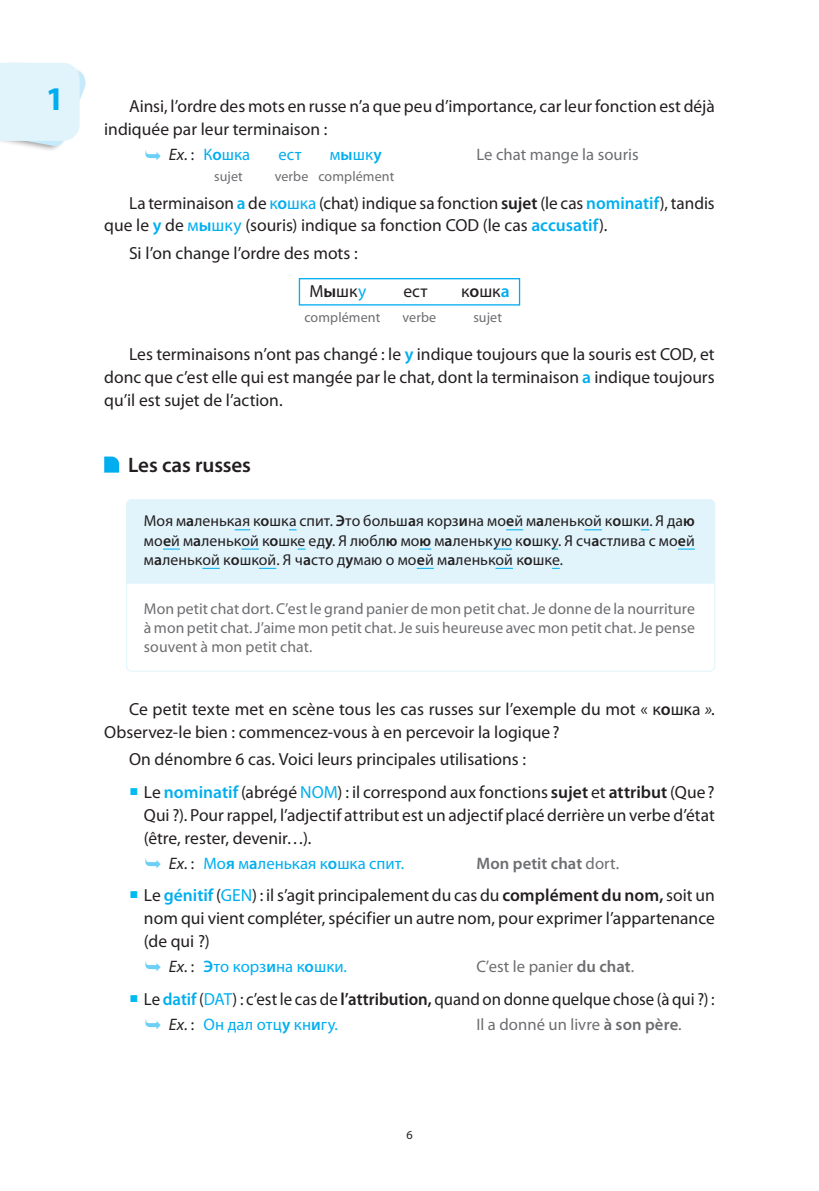
<style>
.page{position:relative;width:819px;height:1191px;background:#fff}
.page>*{position:absolute;margin:0;border:0;box-sizing:border-box;transform-origin:0 0}
.t1{font:700 33.25px "Myriad Pro";color:#00aeef}
.t2{font:600 21px "Myriad Pro";letter-spacing:-.005em;color:#231f20}
.t3{font:17.5px/22.8px "Myriad Pro";color:#231f20}
.t4{font:17.5px "Myriad Pro";color:#231f20;scale:.96 1}
.t5{font:16.62px "Myriad Pro";color:#00aeef}
.t6{font:16.62px "Myriad Pro";color:#6c6d70}
.t7{font:600 16.62px "Myriad Pro";letter-spacing:.005em;color:#6c6d70}
.t8{font:15.75px/19.2px "Myriad Pro";letter-spacing:.005em;color:#231f20;text-align:justify}
.t9{font:15.75px/19.2px "Myriad Pro";letter-spacing:.005em;color:#6c6d70;text-align:justify}
.t10{font:14px "Myriad Pro";letter-spacing:.01em;color:#6c6d70}
.t11{font:12.25px "Myriad Pro";color:#231f20}
.s1{font-style:italic;color:#231f20}
.s2{color:#231f20}
.s3{font-weight:600}
.s4{font-weight:600;color:#00aeef}
.s5{color:#00aeef}
.s6{font-style:italic}
.s7{font-weight:400}
</style>
<div class="page">
<div style="left:0;top:61px;width:86px;height:91px;background:#231f20;opacity:.45"></div>
<svg style="left:0;top:63px;width:86px;height:85px;background:#e3f3fb"></svg>
<div style="left:299px;top:278px;width:221px;height:27px;border:1px solid #00aeef"></div>
<svg style="left:104px;top:456px;width:15px;height:16px"></svg>
<div style="left:126px;top:499px;width:589px;height:77px;background:#e1f4fc"></div>
<svg style="left:234px;top:529px;width:16px;height:1px"></svg>
<svg style="left:506px;top:529px;width:17px;height:1px"></svg>
<svg style="left:584px;top:529px;width:18px;height:1px"></svg>
<svg style="left:163px;top:548px;width:17px;height:1px"></svg>
<svg style="left:241px;top:548px;width:18px;height:1px"></svg>
<svg style="left:419px;top:548px;width:12px;height:1px"></svg>
<svg style="left:493px;top:548px;width:19px;height:1px"></svg>
<svg style="left:678px;top:548px;width:16px;height:1px"></svg>
<svg style="left:202px;top:568px;width:18px;height:1px"></svg>
<svg style="left:259px;top:568px;width:17px;height:1px"></svg>
<svg style="left:417px;top:568px;width:17px;height:1px"></svg>
<svg style="left:495px;top:568px;width:18px;height:1px"></svg>
<svg style="left:126px;top:576px;width:589px;height:96px"></svg>
<h1 class="t1" style="left:46px;top:77px;width:20px">1</h1>
<p class="t3" style="left:104px;top:95px;width:612px;text-indent:25px">Ainsi, l’ordre des mots en russe n’a que peu d’importance, car leur fonction est déjà indiquée par leur terminaison :</p>
<p class="t5" style="left:169px;top:144px;width:83px"><span class="s1">Ex.</span> <span class="s2">:</span> К<span class="s3">о</span>шка</p>
<p class="t5" style="left:278px;top:144px;width:25px">ест</p>
<p class="t5" style="left:330px;top:144px;width:54px">м<span class="s3">ы</span>шк<span class="s3">у</span></p>
<p class="t6" style="left:476px;top:144px;width:164px">Le chat mange la souris</p>
<p class="t10" style="left:214px;top:168px;width:30px">sujet</p>
<p class="t10" style="left:275px;top:168px;width:121px">verbe complément</p>
<p class="t3" style="left:104px;top:191px;width:612px;text-indent:25px">La terminaison <span class="s4">a</span> de <span class="s5">к</span><span class="s4">о</span><span class="s5">шка</span> (chat) indique sa fonction <span class="s3">sujet</span> (le cas <span class="s4">nominatif</span>), tandis que le <span class="s4">у</span> de <span class="s5">м</span><span class="s4">ы</span><span class="s5">шку</span> (souris) indique sa fonction COD (le cas <span class="s4">accusatif</span>).</p>
<p class="t3" style="left:309px;top:234px;width:58px;line-height:37.6px;text-indent:-180px">Si l’on change l’ordre des mots :<br>М<span class="s3">ы</span>шк<span class="s5">у</span></p>
<p class="t3" style="left:403px;top:279px;width:26px">ест</p>
<p class="t3" style="left:461px;top:279px;width:50px">к<span class="s3">о</span>шк<span class="s4">а</span></p>
<p class="t10" style="left:304px;top:309px;width:78px">complément</p>
<p class="t10" style="left:402px;top:309px;width:35px">verbe</p>
<p class="t10" style="left:473px;top:309px;width:30px">sujet</p>
<p class="t3" style="left:104px;top:342px;width:612px;text-align:justify;text-indent:25px">Les terminaisons n’ont pas changé : le <span class="s4">у</span> indique toujours que la souris est COD, et donc que c’est elle qui est mangée par le chat, dont la terminaison <span class="s4">а</span> indique toujours qu’il est sujet de l’action.</p>
<p class="t2" style="left:128px;top:452px;width:124px">Les cas russes</p>
<p class="t8" style="left:144px;top:511px;width:552px">Моя м<span class="s3">а</span>ленькая к<span class="s3">о</span>шка спит. <span class="s3">Э</span>то больш<span class="s3">а</span>я корз<span class="s3">и</span>на мо<span class="s3">е</span>й м<span class="s3">а</span>ленькой к<span class="s3">о</span>шки. Я да<span class="s3">ю </span>мо<span class="s3">е</span>й м<span class="s3">а</span>ленькой к<span class="s3">о</span>шке ед<span class="s3">у</span>. Я любл<span class="s3">ю</span> мо<span class="s3">ю</span> м<span class="s3">а</span>ленькую к<span class="s3">о</span>шку. Я сч<span class="s3">а</span>стлива с мо<span class="s3">е</span>й м<span class="s3">а</span>ленькой к<span class="s3">о</span>шкой. Я ч<span class="s3">а</span>сто д<span class="s3">у</span>маю о мо<span class="s3">е</span>й м<span class="s3">а</span>ленькой к<span class="s3">о</span>шке.</p>
<p class="t9" style="left:144px;top:598px;width:552px">Mon petit chat dort. C’est le grand panier de mon petit chat. Je donne de la nourriture à mon petit chat. J’aime mon petit chat. Je suis heureuse avec mon petit chat. Je pense souvent à mon petit chat.</p>
<p class="t3" style="left:104px;top:697px;width:612px;text-indent:25px">Ce petit texte met en scène tous les cas russes sur l’exemple du mot « к<span class="s3">о</span>шка <span class="s6">»</span>.<br>Observez-le bien : commencez-vous à en percevoir la logique?</p>
<p class="t3" style="left:144px;top:743px;width:572px;line-height:32.7px;text-indent:-15px">On dénombre 6 cas. Voici leurs principales utilisations :<br>Le <span class="s4">nominatif</span> (abrégé <span class="s5">NOM</span>) : il correspond aux fonctions <span class="s3">sujet</span> et <span class="s3">attribut</span> (Que?</p>
<p class="t3" style="left:144px;top:803px;width:572px">Qui ?). Pour rappel, l’adjectif attribut est un adjectif placé derrière un verbe d’état (être, rester, devenir…).</p>
<p class="t5" style="left:169px;top:852px;width:237px"><span class="s1">Ex.</span> <span class="s2">:</span> Мо<span class="s3">я</span> м<span class="s3">а</span>ленькая к<span class="s3">о</span>шка спит.</p>
<p class="t7" style="left:476px;top:852px;width:144px">Mon petit chat <span class="s7">dort.</span></p>
<p class="t3" style="left:144px;top:883px;width:572px;text-align:justify">Le <span class="s4">génitif</span> (<span class="s5">GEN</span>) : il s’agit principalement du cas du <span class="s3">complément du nom,</span> soit un nom qui vient compléter, spécifier un autre nom, pour exprimer l’appartenance (de qui ?)</p>
<p class="t5" style="left:169px;top:956px;width:180px"><span class="s1">Ex.</span> <span class="s2">:</span> <span class="s3">Э</span>то корз<span class="s3">и</span>на к<span class="s3">о</span>шки.</p>
<p class="t6" style="left:476px;top:956px;width:159px">C’est le panier <span class="s3">du chat</span>.</p>
<p class="t4" style="left:144px;top:988px;width:596px">Le <span class="s4">datif</span>(<span class="s5">DAT</span>) : c’est le cas de <span class="s3">l’attribution,</span> quand on donne quelque chose (à qui ?) :</p>
<p class="t5" style="left:169px;top:1013px;width:171px"><span class="s1">Ex.</span> <span class="s2">:</span> Он дал отц<span class="s3">у</span> кн<span class="s3">и</span>гу.</p>
<p class="t6" style="left:476px;top:1013px;width:207px">Il a donné un livre <span class="s3">à son père</span>.</p>
<p class="t11" style="left:406px;top:1127px;width:8px">6</p>
</div>
